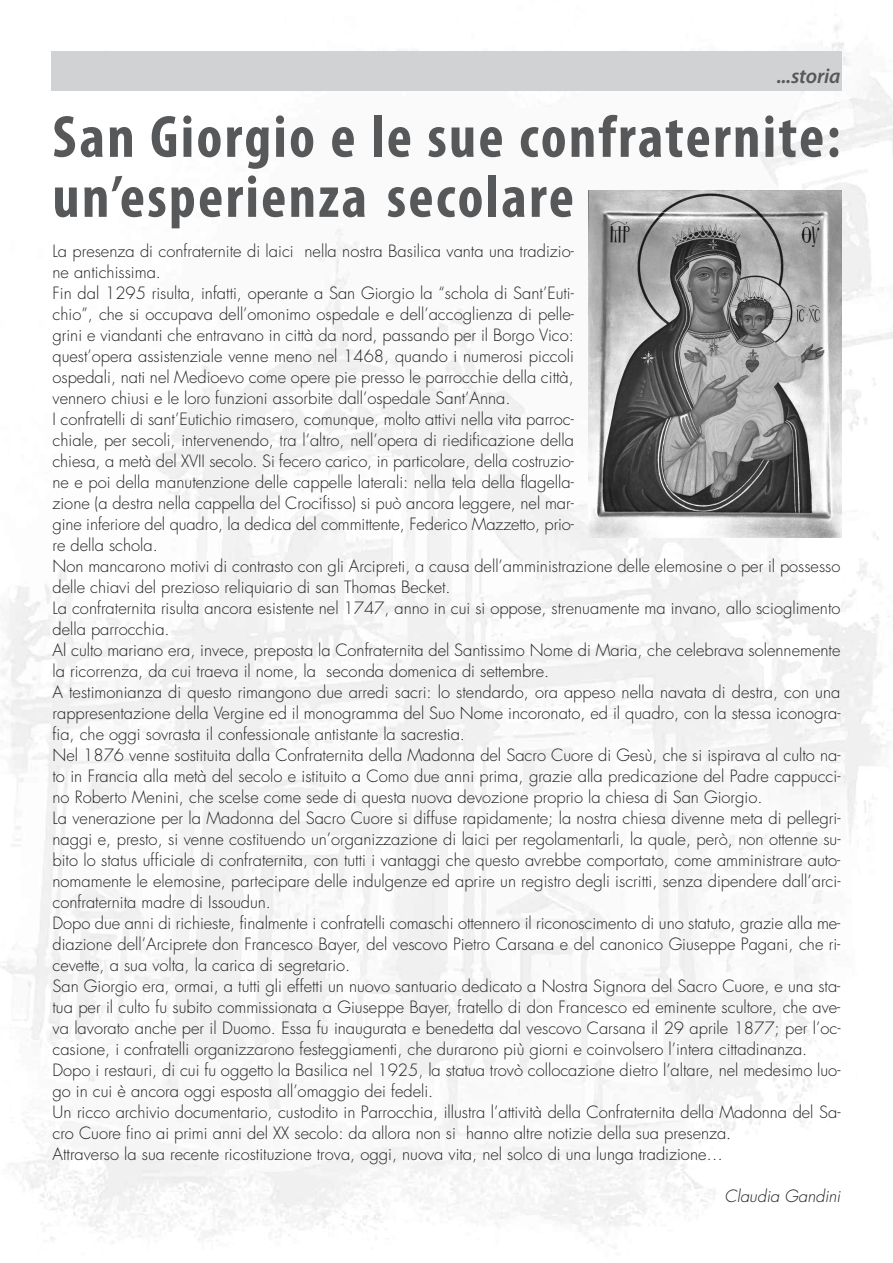
<style>
.page{position:relative;width:893px;height:1263px;background:#fff}
.page>*{position:absolute;margin:0;border:0;box-sizing:border-box;transform-origin:0 0}
.t1{font:700 condensed 60px/60px "Myriad Pro";letter-spacing:.04em;color:#57585a}
.t2{font:italic 600 21px "Myriad Pro";letter-spacing:-.01em;color:#57585a}
.t3{font:300 16.5px/21px "Futura";color:#231f20}
.t4{font:italic 300 16.5px "Futura";color:#231f20}
</style>
<div class="page">
<div style="left:51px;top:51px;width:791px;height:39px;background:#d1d2d4"></div>
<img style="left:589px;top:191px;width:253px;height:347px">
<p class="t2" style="left:777px;top:68px;width:65px">...storia</p>
<h1 class="t1" style="left:53px;top:112px;width:789px">San Giorgio e le sue confraternite: un’esperienza secolare</h1>
<p class="t3" style="left:53px;top:241px;width:789px">La presenza di confraternite di laici nella nostra Basilica vanta una tradizio-<br>ne antichissima.<br>Fin dal 1295 risulta, infatti, operante a San Giorgio la “schola di Sant’Euti-<br>chio”, che si occupava dell’omonimo ospedale e dell’accoglienza di pelle-<br>grini e viandanti che entravano in città da nord, passando per il Borgo Vico:<br>quest’opera assistenziale venne meno nel 1468, quando i numerosi piccoli<br>ospedali, nati nel Medioevo come opere pie presso le parrocchie della città,<br>vennero chiusi e le loro funzioni assorbite dall’ospedale Sant’Anna.<br>I confratelli di sant’Eutichio rimasero, comunque, molto attivi nella vita parroc-<br>chiale, per secoli, intervenendo, tra l’altro, nell’opera di riedificazione della<br>chiesa, a metà del XVII secolo. Si fecero carico, in particolare, della costruzio-<br>ne e poi della manutenzione delle cappelle laterali: nella tela della flagella-<br>zione (a destra nella cappella del Crocifisso) si può ancora leggere, nel mar-<br>gine inferiore del quadro, la dedica del committente, Federico Mazzetto, prio-<br>re della schola.<br>Non mancarono motivi di contrasto con gli Arcipreti, a causa dell’amministrazione delle elemosine o per il possesso delle chiavi del prezioso reliquiario di san Thomas Becket.<br>La confraternita risulta ancora esistente nel 1747, anno in cui si oppose, strenuamente ma invano, allo scioglimento della parrocchia.<br>Al culto mariano era, invece, preposta la Confraternita del Santissimo Nome di Maria, che celebrava solennemente la ricorrenza, da cui traeva il nome, la seconda domenica di settembre.<br>A testimonianza di questo rimangono due arredi sacri: lo stendardo, ora appeso nella navata di destra, con una rappresentazione della Vergine ed il monogramma del Suo Nome incoronato, ed il quadro, con la stessa iconogra&shy;fia, che oggi sovrasta il confessionale antistante la sacrestia.<br>Nel 1876 venne sostituita dalla Confraternita della Madonna del Sacro Cuore di Gesù, che si ispirava al culto na&shy;to in Francia alla metà del secolo e istituito a Como due anni prima, grazie alla predicazione del Padre cappucci&shy;no Roberto Menini, che scelse come sede di questa nuova devozione proprio la chiesa di San Giorgio.<br>La venerazione per la Madonna del Sacro Cuore si diffuse rapidamente; la nostra chiesa divenne meta di pellegri&shy;naggi e, presto, si venne costituendo un’organizzazione di laici per regolamentarli, la quale, però, non ottenne su&shy;bito lo status ufficiale di confraternita, con tutti i vantaggi che questo avrebbe comportato, come amministrare auto&shy;nomamente le elemosine, partecipare delle indulgenze ed aprire un registro degli iscritti, senza dipendere dall’arci&shy;confraternita madre di Issoudun.<br>Dopo due anni di richieste, finalmente i confratelli comaschi ottennero il riconoscimento di uno statuto, grazie alla me&shy;diazione dell’Arciprete don Francesco Bayer, del vescovo Pietro Carsana e del canonico Giuseppe Pagani, che ri&shy;cevette, a sua volta, la carica di segretario.<br>San Giorgio era, ormai, a tutti gli effetti un nuovo santuario dedicato a Nostra Signora del Sacro Cuore, e una sta&shy;tua per il culto fu subito commissionata a Giuseppe Bayer, fratello di don Francesco ed eminente scultore, che ave&shy;va lavorato anche per il Duomo. Essa fu inaugurata e benedetta dal vescovo Carsana il 29 aprile 1877; per l’oc&shy;casione, i confratelli organizzarono festeggiamenti, che durarono più giorni e coinvolsero l’intera cittadinanza.<br>Dopo i restauri, di cui fu oggetto la Basilica nel 1925, la statua trovò collocazione dietro l’altare, nel medesimo luo&shy;go in cui è ancora oggi esposta all’omaggio dei fedeli.<br>Un ricco archivio documentario, custodito in Parrocchia, illustra l’attività della Confraternita della Madonna del Sa&shy;cro Cuore fino ai primi anni del XX secolo: da allora non si hanno altre notizie della sua presenza.<br>Attraverso la sua recente ricostituzione trova, oggi, nuova vita, nel solco di una lunga tradizione…</p>
<p class="t4" style="left:725px;top:1188px;width:117px">Claudia Gandini</p>
</div>
